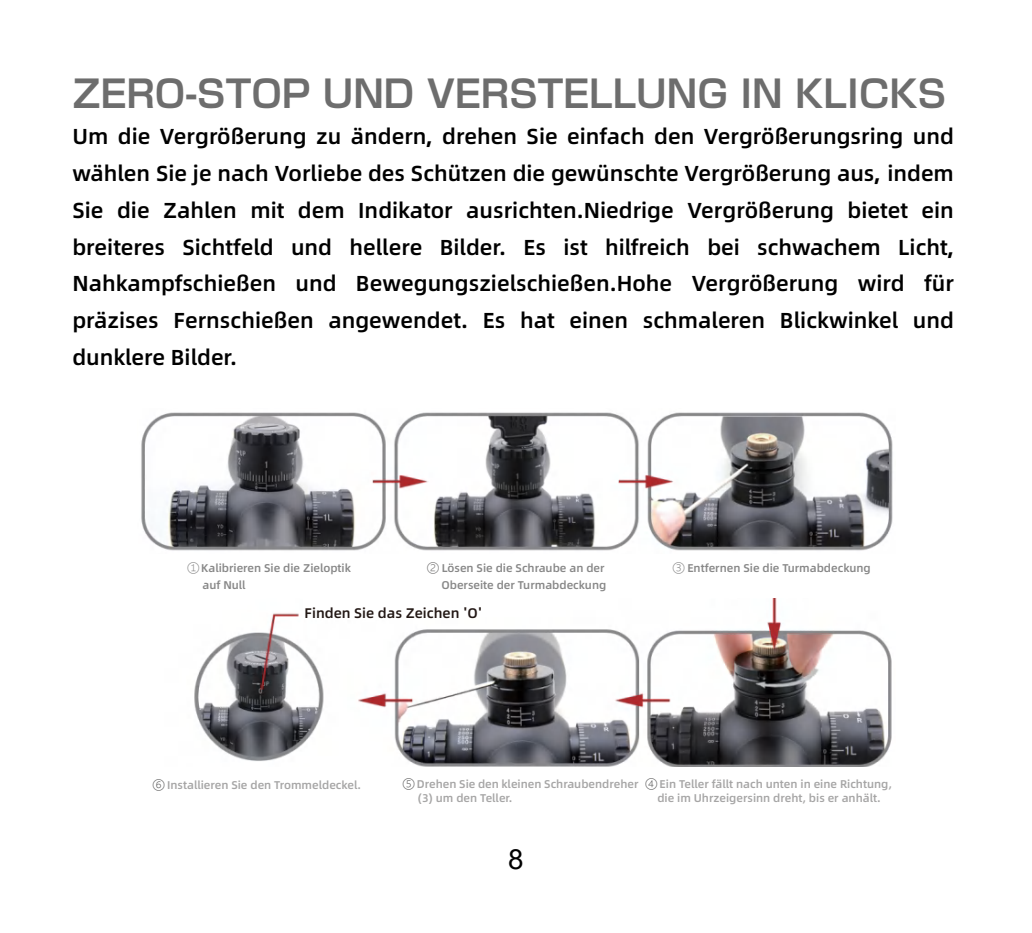
<style>
.page{position:relative;width:1032px;height:933px;background:#fff}
.page>*{position:absolute;margin:0;border:0;box-sizing:border-box;transform-origin:0 0}
.t1{font:700 37.45px "Shin Go Pr 6 N De";color:#6d6d6d}
.t2{font:27.65px "Arial";color:#000}
.t3{font:700 21.7px/36.8px "Alibaba Pu Hui Ti 2 75 Semi";color:#000;text-align:justify}
.t4{font:700 14px "Alibaba Pu Hui Ti 2 75 Semi";color:#231815}
.t5{font:700 11.2px/14.3px "Alibaba Pu Hui Ti 2 75 Semi";color:#727171}
.t6{font:700 11.2px/17.2px "Alibaba Pu Hui Ti 2 75 Semi";color:#888}
.s1{font-family:"Microsoft Ya Hei"}
.s2{font-family:"Microsoft Ya Hei";font-weight:300;font-size:12.6px}
.s3{color:#fff}
.s4{font-family:"Microsoft Ya Hei";font-weight:300;font-size:12.6px;color:#727171}
.s5{font-family:"Microsoft Ya Hei";font-weight:300;font-size:12.6px;color:#000}
</style>
<div class="page">
<img style="left:141px;top:412px;width:752px;height:354px">
<div style="left:305px;top:603px;width:149px;height:16px;background:#fff"></div>
<div style="left:138px;top:554px;width:771px;height:43px;background:#fff"></div>
<div style="left:303px;top:587px;width:87px;height:24px;background:#fff"></div>
<h1 class="t1" style="left:72px;top:62px;width:875px">ZERO-STOP UND VERSTELLUNG IN KLICKS</h1>
<p class="t3" style="left:72px;top:117px;width:883px">Um die Vergrößerung zu ändern<span class="s1">,</span> drehen Sie einfach den Vergrößerungsring und wählen Sie je nach Vorliebe des Schützen die gewünschte Vergrößerung aus<span class="s1">,</span> indem Sie die Zahlen mit dem Indikator ausrichten.Niedrige Vergrößerung bietet ein breiteres Sichtfeld und hellere Bilder. Es ist hilfreich bei schwachem Licht<span class="s1">, </span>Nahkampfschießen und Bewegungszielschießen.Hohe Vergrößerung wird für präzises Fernschießen angewendet. Es hat einen schmaleren Blickwinkel und dunklere Bilder.</p>
<p class="t6" style="left:187px;top:559px;width:165px"><span class="s2">①</span>Kalibrieren Sie die Zieloptik<br><span class="s3">1</span> auf Null</p>
<p class="t6" style="left:427px;top:559px;width:181px;text-align:right"><span class="s4">②</span> Lösen Sie die Schraube an der<br>Oberseite der Turmabdeckung</p>
<p class="t6" style="left:672px;top:559px;width:200px"><span class="s2">③</span> Entfernen Sie die Turmabdeckung</p>
<p class="t4" style="left:305px;top:602px;width:179px">Finden Sie das Zeichen <span class="s1">'</span>O<span class="s1">'</span></p>
<p class="t5" style="left:152px;top:777px;width:210px"><span class="s5">⑥</span> Installieren Sie den Trommeldeckel.</p>
<p class="t5" style="left:402px;top:776px;width:238px"><span class="s5">⑤</span> Drehen Sie den kleinen Schraubendreher<br><span class="s3">1</span> (3) um den Teller.</p>
<p class="t5" style="left:645px;top:776px;width:249px"><span class="s5">④</span> Ein Teller fällt nach unten in eine Richtung,<br><span class="s3">1</span> die im Uhrzeigersinn dreht, bis er anhält.</p>
<p class="t2" style="left:508px;top:840px;width:17px">8</p>
</div>
